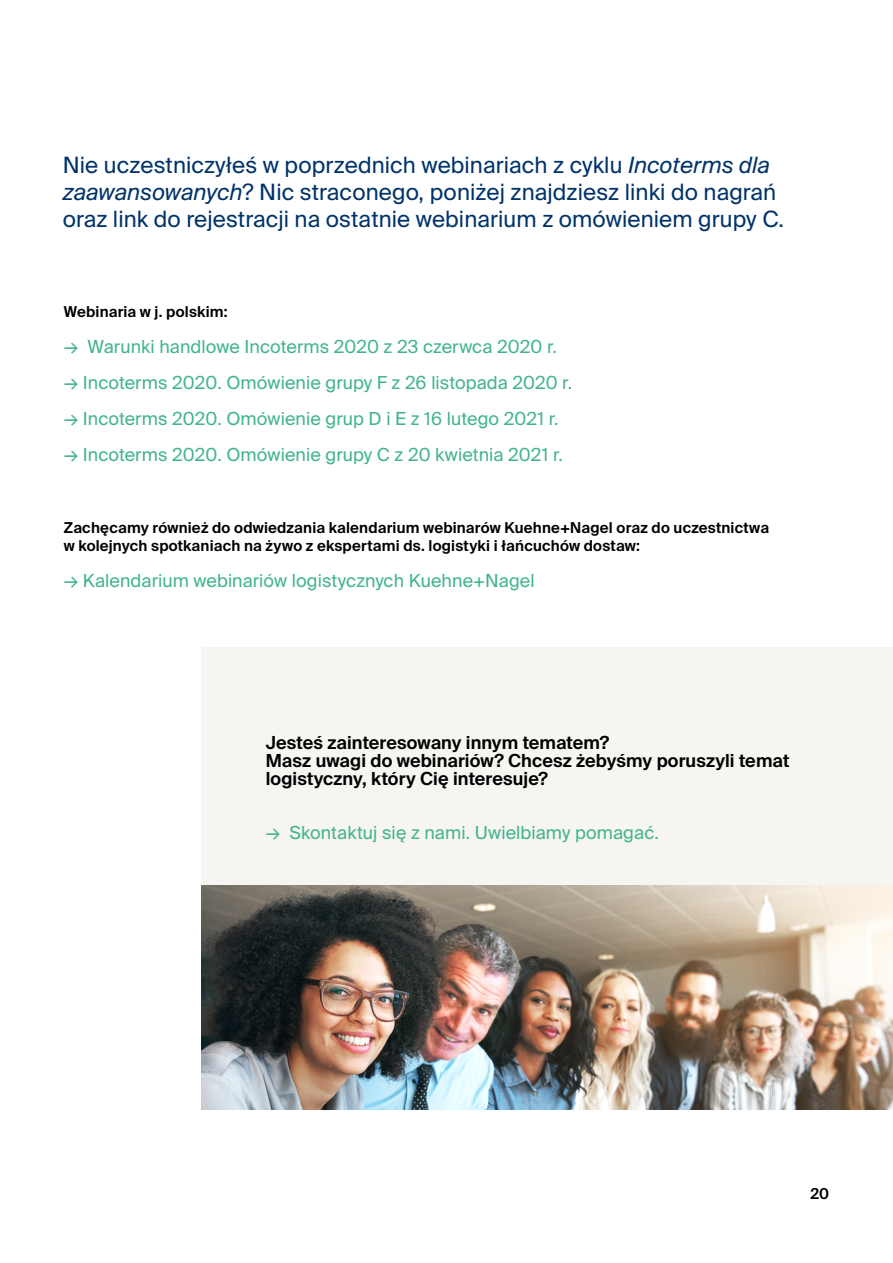
<style>
.page{position:relative;width:893px;height:1263px;background:#fff}
.page>*{position:absolute;margin:0;border:0;box-sizing:border-box;transform-origin:0 0}
.t1{font:22.5px/27px "Suisse Intl";letter-spacing:.005em;color:#00336a}
.t2{font:18px "Suisse Intl";letter-spacing:.005em;color:#42b48e}
.t3{font:600 18px/18px "Suisse Intl";letter-spacing:.005em;color:#000}
.t4{font:600 15px/18px "Suisse Intl";letter-spacing:.015em;color:#000}
.s1{font-style:italic}
</style>
<div class="page">
<div style="left:202px;top:647px;width:691px;height:420px;background:#f6f5f1"></div>
<img style="left:202px;top:885px;width:691px;height:224px">
<p class="t1" style="left:63px;top:152px;width:723px">Nie uczestniczyłeś w poprzednich webinariach z cyklu <span class="s1">Incoterms dla zaawansowanych</span>? Nic straconego, poniżej znajdziesz linki do nagrań oraz link do rejestracji na ostatnie webinarium z omówieniem grupy C.</p>
<p class="t4" style="left:64px;top:303px;width:165px">Webinaria w j. polskim:</p>
<p class="t2" style="left:64px;top:337px;width:495px">→ Warunki handlowe Incoterms 2020 z 23 czerwca 2020 r.</p>
<p class="t2" style="left:64px;top:373px;width:510px">→ Incoterms 2020. Omówienie grupy F z 26 listopada 2020 r.</p>
<p class="t2" style="left:64px;top:409px;width:496px">→ Incoterms 2020. Omówienie grup D i E z 16 lutego 2021 r.</p>
<p class="t2" style="left:64px;top:445px;width:501px">→ Incoterms 2020. Omówienie grupy C z 20 kwietnia 2021 r.</p>
<p class="t4" style="left:64px;top:519px;width:707px">Zachęcamy również do odwiedzania kalendarium webinarów Kuehne+Nagel oraz do uczestnictwa w kolejnych spotkaniach na żywo z ekspertami ds. logistyki i łańcuchów dostaw:</p>
<p class="t2" style="left:64px;top:571px;width:472px">→ Kalendarium webinariów logistycznych Kuehne+Nagel</p>
<p class="t3" style="left:266px;top:734px;width:525px">Jesteś zainteresowany innym tematem?<br>Masz uwagi do webinariów? Chcesz żebyśmy poruszyli temat logistyczny, który Cię interesuje?</p>
<p class="t2" style="left:266px;top:823px;width:395px">→ Skontaktuj się z nami. Uwielbiamy pomagać.</p>
<p class="t4" style="left:810px;top:1185px;width:20px">20</p>
</div>
